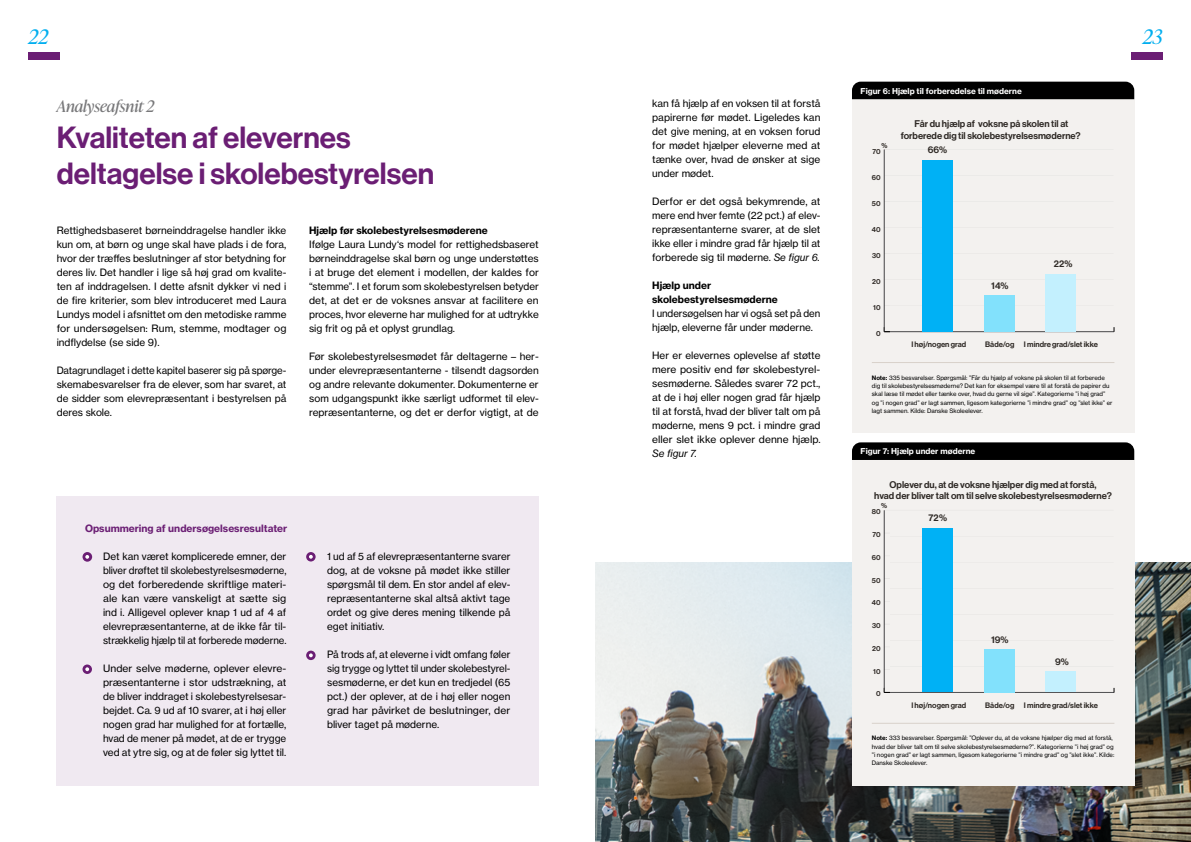
<style>
.page{position:relative;width:1191px;height:842px;background:#fff}
.page>*{position:absolute;margin:0;border:0;box-sizing:border-box;transform-origin:0 0}
.t1{font:30px/36px "N Haas Grotesk DS Pro 65 Md";color:#6b1e74}
.t2{font:italic 20px "Ivy Presto Headline";color:#00aeef}
.t3{font:italic 16px "Ivy Presto Headline";color:#78787a}
.t4{font:10px/14px "N Haas Grotesk TX Pro 55 Rg";color:#000;text-align:justify}
.t5{font:10px/14px "N Haas Grotesk TX Pro 75 Bd";color:#000}
.t6{font:10px "N Haas Grotesk TX Pro 75 Bd";color:#6b1e74}
.t7{font:10px "N Haas Grotesk TX Pro 56 It";color:#000}
.t8{font:9.5px/11.5px "N Haas Grotesk DS Pro 65 Md";color:#2e2925;text-align:center}
.t9{font:8px "N Haas Grotesk TX Pro 75 Bd";color:#fff}
.t10{font:7.8px "N Haas Grotesk DS Pro 65 Md";color:#2e2925}
.t11{font:7.2px "N Haas Grotesk DS Pro 65 Md";color:#2e2925}
.t12{font:6px/8.4px "N Haas Grotesk TX Pro 55 Rg";color:#000}
.s1{font-family:"N Haas Grotesk TX Pro 56 It"}
.s2{font-family:"N Haas Grotesk TX Pro 75 Bd"}
</style>
<div class="page">
<div style="left:57px;top:496px;width:482px;height:289px;background:#f0e9f1"></div>
<svg style="left:82px;top:552px;width:10px;height:10px"></svg>
<svg style="left:85px;top:555px;width:4px;height:4px"></svg>
<svg style="left:82px;top:664px;width:10px;height:10px"></svg>
<svg style="left:85px;top:667px;width:4px;height:4px"></svg>
<svg style="left:306px;top:651px;width:10px;height:9px"></svg>
<svg style="left:309px;top:653px;width:4px;height:4px"></svg>
<div style="left:306px;top:552px;width:10px;height:9px;background:#6b1e74;border-radius:50%"></div>
<svg style="left:309px;top:555px;width:4px;height:4px"></svg>
<img style="left:595px;top:562px;width:596px;height:280px">
<div style="left:852px;top:99px;width:282px;height:334px;background:#f3f1ef"></div>
<hr style="left:890px;top:305px;width:223px;height:1px;background:#505052">
<hr style="left:890px;top:253px;width:223px;height:1px;background:#505052">
<hr style="left:890px;top:279px;width:223px;height:1px;background:#505052">
<hr style="left:890px;top:227px;width:223px;height:1px;background:#505052">
<hr style="left:890px;top:149px;width:223px;height:1px;background:#505052">
<hr style="left:890px;top:201px;width:223px;height:1px;background:#505052">
<hr style="left:890px;top:175px;width:223px;height:1px;background:#505052">
<hr style="left:884px;top:331px;width:230px;height:1px;background:#505052">
<hr style="left:884px;top:149px;width:1px;height:183px;background:#505052">
<div style="left:1045px;top:274px;width:30px;height:57px;background:#c3f0fe"></div>
<div style="left:983px;top:295px;width:31px;height:36px;background:#82e1fc"></div>
<div style="left:922px;top:160px;width:31px;height:171px;background:#00b1f5"></div>
<hr style="left:872px;top:362px;width:242px;height:1px;background:#d8d1ca">
<div style="left:852px;top:460px;width:282px;height:325px;background:#f3f1ef"></div>
<hr style="left:890px;top:666px;width:223px;height:1px;background:#505052">
<hr style="left:890px;top:614px;width:223px;height:1px;background:#505052">
<hr style="left:890px;top:640px;width:223px;height:1px;background:#505052">
<hr style="left:890px;top:588px;width:223px;height:1px;background:#505052">
<hr style="left:890px;top:510px;width:223px;height:1px;background:#505052">
<hr style="left:890px;top:562px;width:223px;height:1px;background:#505052">
<hr style="left:890px;top:536px;width:223px;height:1px;background:#505052">
<hr style="left:884px;top:692px;width:230px;height:1px;background:#505052">
<hr style="left:884px;top:510px;width:1px;height:182px;background:#505052">
<svg style="left:884px;top:691px;width:6px;height:2px"></svg>
<div style="left:1045px;top:672px;width:30px;height:20px;background:#c3f0fe"></div>
<div style="left:983px;top:649px;width:31px;height:43px;background:#82e1fc"></div>
<div style="left:922px;top:528px;width:31px;height:164px;background:#00b1f5"></div>
<hr style="left:872px;top:723px;width:242px;height:1px;background:#d8d1ca">
<div style="left:852px;top:82px;width:282px;height:17px;background:#000"></div>
<div style="left:852px;top:442px;width:282px;height:18px;background:#000"></div>
<div style="left:28px;top:52px;width:32px;height:8px;background:#6b1e74"></div>
<div style="left:1130px;top:52px;width:32px;height:8px;background:#6b1e74"></div>
<h2 class="t2" style="left:28px;top:22px;width:22px">22</h2>
<h2 class="t2" style="left:1142px;top:22px;width:21px">23</h2>
<h3 class="t3" style="left:57px;top:94px;width:99px">Analyseafsnit 2</h3>
<h1 class="t1" style="left:57px;top:120px;width:379px">Kvaliteten af elevernes deltagelse i skolebestyrelsen</h1>
<p class="t4" style="left:57px;top:223px;width:231px">Rettighedsbaseret børneinddragelse handler ikke kun om, at børn og unge skal have plads i de fora, hvor der træffes beslutninger af stor betydning for deres liv. Det handler i lige så høj grad om kvalite&shy;ten af inddragelsen. I dette afsnit dykker vi ned i de fire kriterier, som blev introduceret med Laura Lundys model i afsnittet om den metodiske ramme for undersøgelsen: Rum, stemme, modtager og indflydelse (se side 9).</p>
<p class="t4" style="left:57px;top:363px;width:231px">Datagrundlaget i dette kapitel baserer sig på spørge&shy;skemabesvarelser fra de elever, som har svaret, at de sidder som elevrepræsentant i bestyrelsen på deres skole.</p>
<p class="t5" style="left:309px;top:223px;width:180px">Hjælp før skolebestyrelsesmøderene</p>
<p class="t4" style="left:309px;top:237px;width:231px">Ifølge Laura Lundy‘s model for rettighedsbaseret børneinddragelse skal børn og unge understøttes i at bruge det element i modellen, der kaldes for “stemme”. I et forum som skolebestyrelsen betyder det, at det er de voksnes ansvar at facilitere en proces, hvor eleverne har mulighed for at udtrykke sig frit og på et oplyst grundlag.</p>
<p class="t4" style="left:309px;top:349px;width:231px">Før skolebestyrelsesmødet får deltagerne – her&shy;under elevrepræsentanterne - tilsendt dagsorden og andre relevante dokumenter. Dokumenterne er som udgangspunkt ikke særligt udformet til elev&shy;repræsentanterne, og det er derfor vigtigt, at de</p>
<p class="t6" style="left:85px;top:522px;width:204px">Opsummering af undersøgelsesresultater</p>
<p class="t4" style="left:103px;top:550px;width:185px;text-indent:-18px">• Det kan været komplicerede emner, der bliver drøftet til skolebestyrelsesmøderne, og det forberedende skriftlige materi&shy;ale kan være vanskeligt at sætte sig ind i. Alligevel oplever knap 1 ud af 4 af elevrepræsentanterne, at de ikke får til&shy;strækkelig hjælp til at forberede møderne.</p>
<p class="t4" style="left:103px;top:662px;width:185px;text-indent:-18px">• Under selve møderne, oplever elevre&shy;præsentanterne i stor udstrækning, at de bliver inddraget i skolebestyrelsesar&shy;bejdet. Ca. 9 ud af 10 svarer, at i høj eller nogen grad har mulighed for at fortælle, hvad de mener på mødet, at de er trygge ved at ytre sig, og at de føler sig lyttet til.</p>
<p class="t4" style="left:327px;top:550px;width:185px;text-indent:-18px">• 1 ud af 5 af elevrepræsentanterne svarer dog, at de voksne på mødet ikke stiller spørgsmål til dem. En stor andel af elev&shy;repræsentanterne skal altså aktivt tage ordet og give deres mening tilkende på eget initiativ.</p>
<p class="t4" style="left:327px;top:648px;width:185px;text-indent:-18px">• På trods af, at eleverne i vidt omfang føler sig trygge og lyttet til under skolebestyrel&shy;sesmøderne, er det kun en tredjedel (65 pct.) der oplever, at de i høj eller nogen grad har påvirket de beslutninger, der bliver taget på møderne.</p>
<p class="t4" style="left:652px;top:96px;width:170px">kan få hjælp af en voksen til at forstå papirerne før mødet. Ligeledes kan det give mening, at en voksen forud for mødet hjælper eleverne med at tænke over, hvad de ønsker at sige under mødet.</p>
<p class="t4" style="left:652px;top:194px;width:170px">Derfor er det også bekymrende, at mere end hver femte (22 pct.) af elev&shy;repræsentanterne svarer, at de slet ikke eller i mindre grad får hjælp til at forberede sig til møderne. <span class="s1">Se figur 6.</span></p>
<p class="t5" style="left:652px;top:278px;width:127px">Hjælp under skolebestyrelsesmøderne</p>
<p class="t4" style="left:652px;top:306px;width:170px">I undersøgelsen har vi også set på den hjælp, eleverne får under møderne.</p>
<p class="t4" style="left:652px;top:348px;width:170px">Her er elevernes oplevelse af støtte mere positiv end før skolebestyrel&shy;sesmøderne. Således svarer 72 pct., at de i høj eller nogen grad får hjælp til at forstå, hvad der bliver talt om på møderne, mens 9 pct. i mindre grad eller slet ikke oplever denne hjælp.</p>
<p class="t7" style="left:652px;top:447px;width:46px">Se figur 7.</p>
<p class="t9" style="left:860px;top:86px;width:163px">Figur 6: Hjælp til forberedelse til møderne</p>
<p class="t8" style="left:900px;top:118px;width:181px">Får du hjælp af voksne på skolen til at forberede dig til skolebestyrelsesmøderne?</p>
<p class="t11" style="left:881px;top:141px;width:7px">%</p>
<p class="t11" style="left:872px;top:147px;width:10px">70</p>
<p class="t8" style="left:927px;top:144px;width:21px">66%</p>
<p class="t11" style="left:872px;top:173px;width:10px">60</p>
<p class="t11" style="left:872px;top:199px;width:10px">50</p>
<p class="t11" style="left:872px;top:225px;width:10px">40</p>
<p class="t11" style="left:872px;top:251px;width:10px">30</p>
<p class="t11" style="left:872px;top:277px;width:10px">20</p>
<p class="t11" style="left:873px;top:303px;width:9px">10</p>
<p class="t11" style="left:876px;top:329px;width:6px">0</p>
<p class="t8" style="left:991px;top:280px;width:19px">14%</p>
<p class="t8" style="left:1053px;top:258px;width:20px">22%</p>
<p class="t10" style="left:911px;top:340px;width:56px">I høj/nogen grad</p>
<p class="t10" style="left:985px;top:340px;width:114px">Både/og I mindre grad/slet ikke</p>
<p class="t12" style="left:872px;top:373px;width:242px"><span class="s2">Note:</span> 335 besvarelser. Spørgsmål: ”Får du hjælp af voksne på skolen til at forberede dig til skolebestyrelsesmøderne? Det kan for eksempel være til at forstå de papirer du skal læse til mødet eller tænke over, hvad du gerne vil sige”. Kategorierne ”i høj grad” og ”i nogen grad” er lagt sammen, ligesom kategorierne ”i mindre grad” og ”slet ikke” er lagt sammen. Kilde: Danske Skoleelever.</p>
<p class="t9" style="left:860px;top:446px;width:116px">Figur 7: Hjælp under møderne</p>
<p class="t8" style="left:874px;top:479px;width:239px">Oplever du, at de voksne hjælper dig med at forstå,<br>hvad der bliver talt om til selve skolebestyrelsesmøderne?</p>
<p class="t11" style="left:881px;top:502px;width:7px">%</p>
<p class="t11" style="left:872px;top:508px;width:10px">80</p>
<p class="t8" style="left:928px;top:512px;width:20px">72%</p>
<p class="t11" style="left:872px;top:530px;width:10px">70</p>
<p class="t11" style="left:872px;top:553px;width:10px">60</p>
<p class="t11" style="left:872px;top:576px;width:10px">50</p>
<p class="t11" style="left:872px;top:599px;width:10px">40</p>
<p class="t11" style="left:872px;top:621px;width:10px">30</p>
<p class="t11" style="left:872px;top:644px;width:10px">20</p>
<p class="t11" style="left:873px;top:667px;width:9px">10</p>
<p class="t11" style="left:876px;top:690px;width:6px">0</p>
<p class="t8" style="left:991px;top:634px;width:19px">19%</p>
<p class="t8" style="left:1055px;top:656px;width:15px">9%</p>
<p class="t10" style="left:911px;top:700px;width:56px">I høj/nogen grad</p>
<p class="t10" style="left:985px;top:700px;width:114px">Både/og I mindre grad/slet ikke</p>
<p class="t12" style="left:872px;top:734px;width:244px"><span class="s2">Note:</span> 333 besvarelser. Spørgsmål: ”Oplever du, at de voksne hjælper dig med at forstå, hvad der bliver talt om til selve skolebestyrelsesmøderne?”. Kategorierne ”i høj grad” og ”i nogen grad” er lagt sammen, ligesom kategorierne ”i mindre grad” og ”slet ikke”. Kilde:<br>Danske Skoleelever.</p>
</div>
